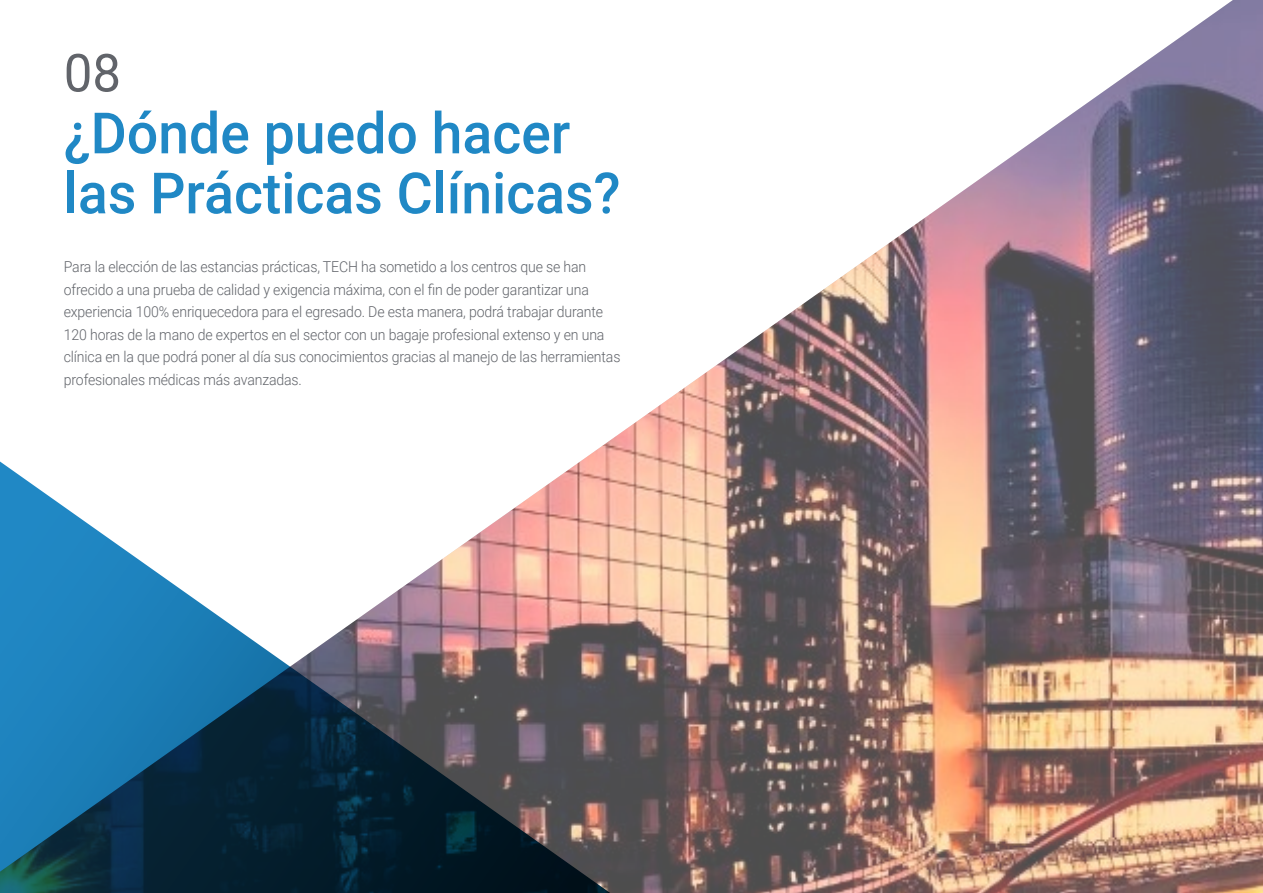
<style>
.page{position:relative;width:1263px;height:893px;background:#fff}
.page>*{position:absolute;margin:0;border:0;box-sizing:border-box;transform-origin:0 0}
.t1{font:500 57px/60px "Roboto";color:#2088c5}
.t2{font:52.5px "Roboto";color:#61646a}
.t3{font:300 15px/22.5px "Roboto";letter-spacing:-.01em;color:#61646a;scale:.94 1}
</style>
<div class="page">
<img style="left:602px;top:0;width:661px;height:893px">
<svg style="left:0;top:446px;width:640px;height:447px"></svg>
<h2 class="t2" style="left:64px;top:36px;width:59px">08</h2>
<h1 class="t1" style="left:64px;top:101px;width:558px">¿Dónde puedo hacer las Prácticas Clínicas?</h1>
<p class="t3" style="left:64px;top:255px;width:594px">Para la elección de las estancias prácticas, TECH ha sometido a los centros que se han ofrecido a una prueba de calidad y exigencia máxima, con el fin de poder garantizar una experiencia 100% enriquecedora para el egresado. De esta manera, podrá trabajar durante 120 horas de la mano de expertos en el sector con un bagaje profesional extenso y en una clínica en la que podrá poner al día sus conocimientos gracias al manejo de las herramientas profesionales médicas más avanzadas.</p>
</div>
